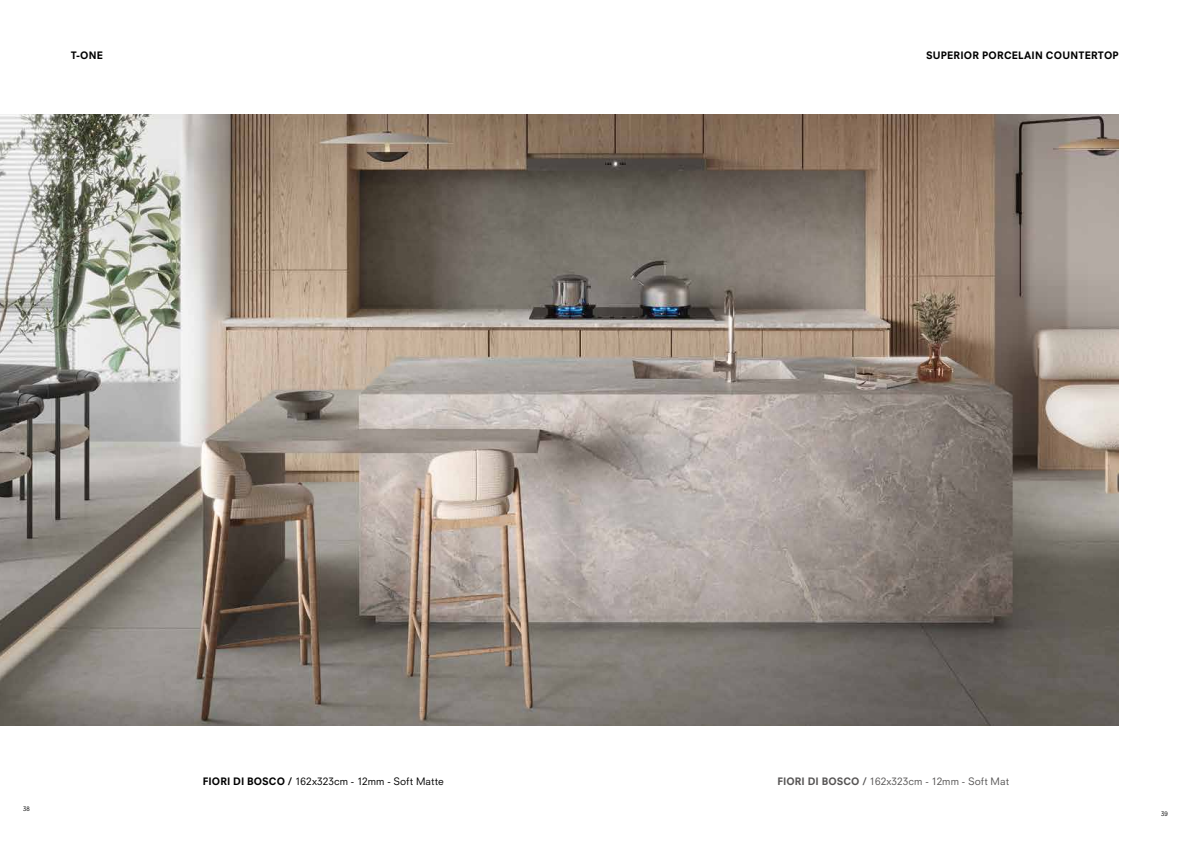
<style>
.page{position:relative;width:1191px;height:842px;background:#fff}
.page>*{position:absolute;margin:0;border:0;box-sizing:border-box;transform-origin:0 0}
.t1{font:10px "Neuzeit SLT Std";letter-spacing:.01em;color:#000}
.t2{font:10px "Neuzeit SLT Std";letter-spacing:.01em;color:#575555}
.t3{font:800 10px "Neuzeit SLT Std";letter-spacing:.02em;color:#000}
.t4{font:6px "Neuzeit SLT Std";color:#000}
.s1{font-weight:800}
</style>
<div class="page">
<img style="left:0;top:115px;width:1118px;height:611px">
<p class="t3" style="left:71px;top:49px;width:33px">T-ONE</p>
<p class="t3" style="left:926px;top:49px;width:194px">SUPERIOR PORCELAIN COUNTERTOP</p>
<p class="t4" style="left:23px;top:805px;width:8px">38</p>
<p class="t1" style="left:203px;top:775px;width:242px"><span class="s1">FIORI DI BOSCO /</span> 162x323cm - 12mm - Soft Matte</p>
<p class="t2" style="left:777px;top:775px;width:233px"><span class="s1">FIORI DI BOSCO /</span> 162x323cm - 12mm - Soft Mat</p>
<p class="t4" style="left:1161px;top:809px;width:8px">39</p>
</div>
